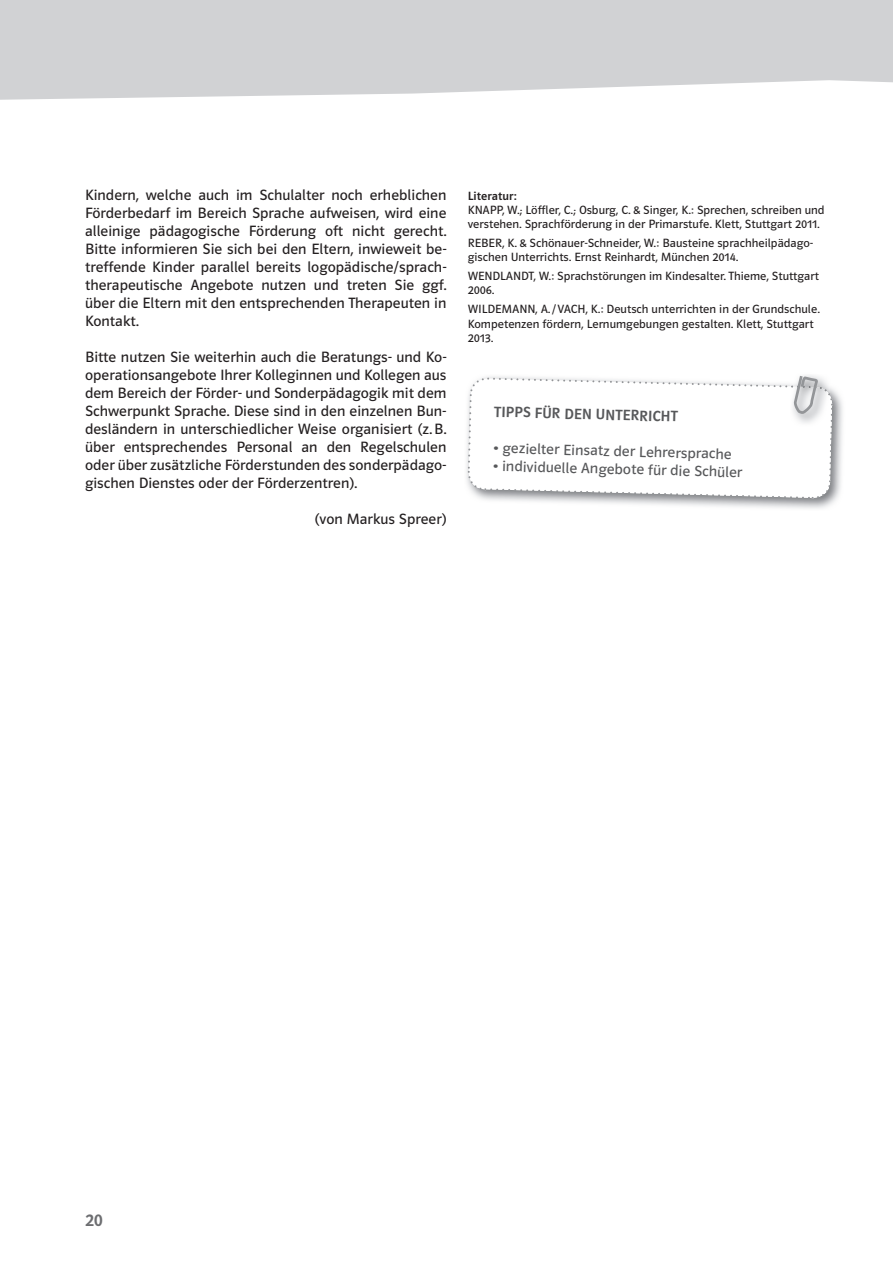
<style>
.page{position:relative;width:893px;height:1263px;background:#fff}
.page>*{position:absolute;margin:0;border:0;box-sizing:border-box;transform-origin:0 0}
.t1{font:18px "Polo AN11 K Krftg";color:#6c6d70}
.t2{font:15px/18px "Polo AN11 K Buch";color:#231f20;text-align:justify}
.t3{font:15px "Polo AN11 K Buch";color:#57585a}
.t4{font:15px "Polo AN11 K Krftg";color:#57585a}
.t5{font:12px/14.4px "Polo AN11 K Buch";color:#231f20}
.t6{font:12px "Polo AN11 K Krftg";color:#231f20}
</style>
<div class="page">
<svg style="left:0;top:0;width:893px;height:100px;background:#d5d6d7"></svg>
<svg style="left:467px;top:375px;width:367px;height:125px"></svg>
<p class="t2" style="left:85px;top:186px;width:363px">Kindern, welche auch im Schulalter noch erheblichen Förderbedarf im Bereich Sprache aufweisen, wird eine alleinige pädagogische Förderung oft nicht gerecht.<br>Bitte informieren Sie sich bei den Eltern, inwieweit be&shy;treffende Kinder parallel bereits logopädische/sprach&shy;therapeutische Angebote nutzen und treten Sie ggf. über die Eltern mit den entsprechenden Therapeuten in Kontakt.</p>
<p class="t2" style="left:85px;top:348px;width:363px">Bitte nutzen Sie weiterhin auch die Beratungs- und Ko&shy;ope rationsangebote Ihrer Kolleginnen und Kollegen aus dem Bereich der Förder- und Sonderpädagogik mit dem Schwerpunkt Sprache. Diese sind in den einzelnen Bun&shy;desländern in unterschiedlicher Weise organisiert (z. B. über entsprechendes Personal an den Regelschulen oder über zusätzliche Förderstunden des sonderpädago&shy;gischen Dienstes oder der Förderzentren).</p>
<p class="t2" style="left:315px;top:510px;width:133px">(von Markus Spreer)</p>
<p class="t6" style="left:468px;top:189px;width:50px">Literatur:</p>
<p class="t5" style="left:468px;top:203px;width:358px">KNAPP, W.; Löffler, C.; Osburg, C. &amp; Singer, K.: Sprechen, schreiben und verstehen. Sprachförderung in der Primarstufe. Klett, Stuttgart 2011.</p>
<p class="t5" style="left:468px;top:236px;width:347px">REBER, K. &amp; Schönauer-Schneider, W.: Bausteine sprachheilpädago&shy;gischen Unterrichts. Ernst Reinhardt, München 2014.</p>
<p class="t5" style="left:468px;top:269px;width:353px">WENDLANDT, W.: Sprachstörungen im Kindesalter. Thieme, Stuttgart<br>2006.</p>
<p class="t5" style="left:468px;top:302px;width:354px">WILDEMANN, A. / VACH, K.: Deutsch unterrichten in der Grundschule.<br>Kompetenzen fördern, Lernumgebungen gestalten. Klett, Stuttgart<br>2013.</p>
<p class="t4" style="left:494px;top:403px;width:185px;rotate:2deg">TIPPS FÜR DEN UNTERRICHT</p>
<p class="t3" style="left:493px;top:439px;width:240px;rotate:2deg">• gezielter Einsatz der Lehrersprache</p>
<p class="t3" style="left:493px;top:456px;width:251px;rotate:2deg">• individuelle Angebote für die Schüler</p>
<p class="t1" style="left:85px;top:1210px;width:19px">20</p>
</div>
